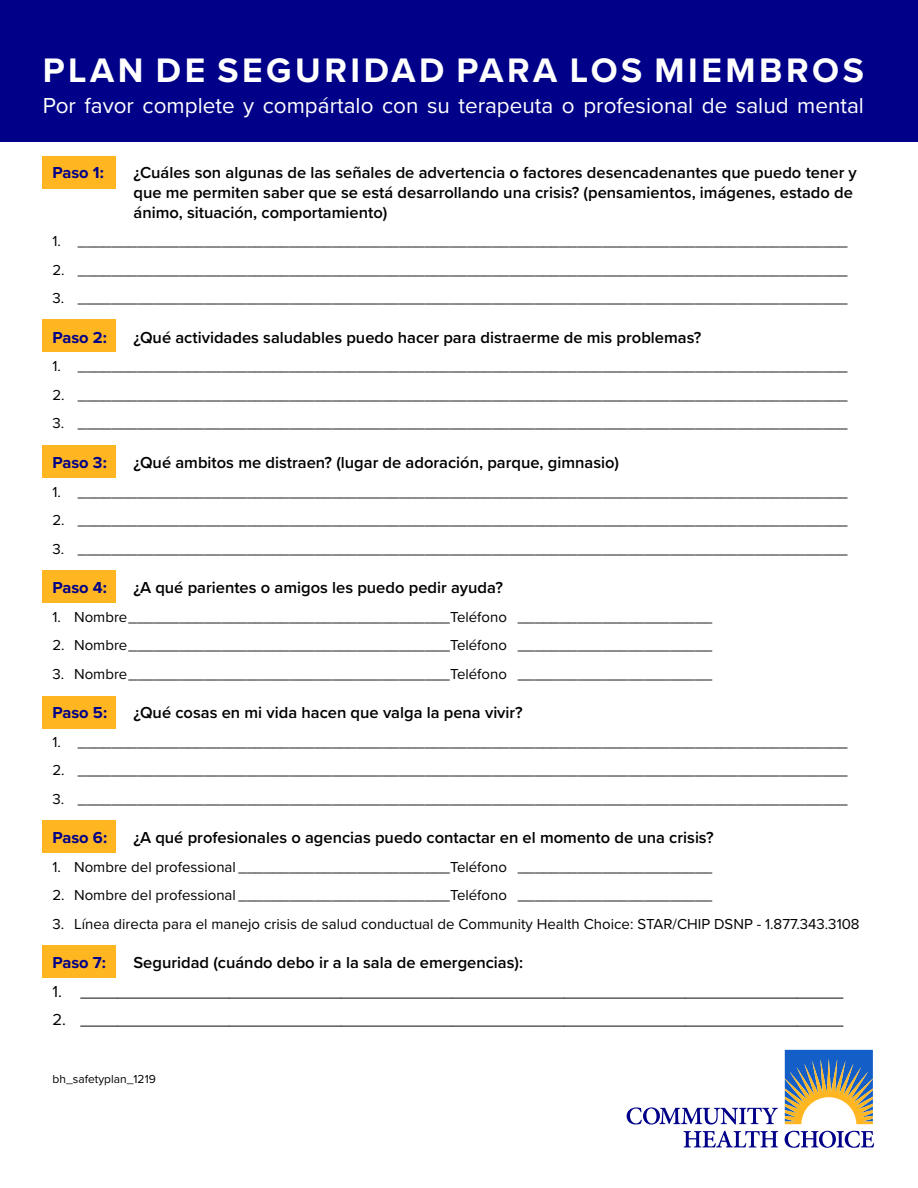
<style>
.page{position:relative;width:918px;height:1188px;background:#fff}
.page>*{position:absolute;margin:0;border:0;box-sizing:border-box;transform-origin:0 0}
.t1{font:700 35.25px "Proxima Nova";letter-spacing:.1em;color:#fff}
.t2{font:22.5px "Proxima Nova";color:#fff}
.t3{font:600 16.5px/19.8px "Proxima Nova";color:#000}
.t4{font:16.5px "Proxima Nova";color:#000}
.t5{font:700 16.5px "Proxima Nova";color:#008}
.t6{font:15px "Proxima Nova";color:#000}
.t7{font:12px "Proxima Nova";color:#000}
</style>
<div class="page">
<div style="left:43px;top:157px;width:73px;height:32px;background:#ffb620"></div>
<div style="left:43px;top:320px;width:73px;height:32px;background:#ffb620"></div>
<div style="left:43px;top:446px;width:73px;height:32px;background:#ffb620"></div>
<div style="left:43px;top:570px;width:73px;height:33px;background:#ffb620"></div>
<div style="left:43px;top:696px;width:73px;height:32px;background:#ffb620"></div>
<div style="left:43px;top:820px;width:73px;height:33px;background:#ffb620"></div>
<div style="left:43px;top:945px;width:73px;height:32px;background:#ffb620"></div>
<div style="left:0;top:0;width:918px;height:141px;background:#008"></div>
<svg style="left:785px;top:1050px;width:88px;height:74px"></svg>
<svg style="left:627px;top:1107px;width:151px;height:18px"></svg>
<svg style="left:684px;top:1131px;width:94px;height:16px"></svg>
<svg style="left:785px;top:1131px;width:89px;height:17px"></svg>
<p class="t1" style="left:43px;top:44px;width:823px">PLAN DE SEGURIDAD PARA LOS MIEMBROS</p>
<p class="t2" style="left:43px;top:89px;width:823px">Por favor complete y compártalo con su terapeuta o profesional de salud mental</p>
<p class="t5" style="left:52px;top:160px;width:53px">Paso 1:</p>
<p class="t3" style="left:133px;top:162px;width:725px">¿Cuáles son algunas de las señales de advertencia o factores desencadenantes que puedo tener y</p>
<h4 class="t3" style="left:133px;top:182px;width:721px">que me permiten saber que se está desarrollando una crisis? (pensamientos, imágenes, estado de ánimo, situación, comportamiento)</h4>
<p class="t6" style="left:52px;top:230px;width:797px">1. ___________________________________________________________________________________________</p>
<p class="t6" style="left:52px;top:259px;width:797px">2. ___________________________________________________________________________________________</p>
<p class="t6" style="left:52px;top:287px;width:797px">3. ___________________________________________________________________________________________</p>
<p class="t5" style="left:52px;top:325px;width:56px">Paso 2:</p>
<p class="t3" style="left:133px;top:327px;width:569px">¿Qué actividades saludables puedo hacer para distraerme de mis problemas?</p>
<p class="t6" style="left:52px;top:355px;width:797px">1. ___________________________________________________________________________________________</p>
<p class="t6" style="left:52px;top:384px;width:797px">2. ___________________________________________________________________________________________</p>
<p class="t6" style="left:52px;top:412px;width:797px">3. ___________________________________________________________________________________________</p>
<p class="t5" style="left:52px;top:450px;width:56px">Paso 3:</p>
<p class="t3" style="left:133px;top:452px;width:487px">¿Qué ambitos me distraen? (lugar de adoración, parque, gimnasio)</p>
<p class="t6" style="left:52px;top:480px;width:797px">1. ___________________________________________________________________________________________</p>
<p class="t6" style="left:52px;top:509px;width:797px">2. ___________________________________________________________________________________________</p>
<p class="t6" style="left:52px;top:537px;width:797px">3. ___________________________________________________________________________________________</p>
<h4 class="t5" style="left:52px;top:575px;width:56px">Paso 4:</h4>
<h4 class="t3" style="left:133px;top:577px;width:371px">¿A qué parientes o amigos les puedo pedir ayuda?</h4>
<p class="t6" style="left:52px;top:605px;width:661px">1. Nombre______________________________________Teléfono _______________________</p>
<p class="t6" style="left:52px;top:634px;width:661px">2. Nombre______________________________________Teléfono _______________________</p>
<p class="t6" style="left:52px;top:662px;width:661px">3. Nombre______________________________________Teléfono _______________________</p>
<h4 class="t5" style="left:52px;top:700px;width:56px">Paso 5:</h4>
<h4 class="t3" style="left:133px;top:702px;width:391px">¿Qué cosas en mi vida hacen que valga la pena vivir?</h4>
<p class="t6" style="left:52px;top:731px;width:797px">1. ___________________________________________________________________________________________</p>
<p class="t6" style="left:52px;top:759px;width:797px">2. ___________________________________________________________________________________________</p>
<p class="t6" style="left:52px;top:788px;width:797px">3. ___________________________________________________________________________________________</p>
<h4 class="t5" style="left:52px;top:826px;width:56px">Paso 6:</h4>
<h4 class="t3" style="left:133px;top:828px;width:582px">¿A qué profesionales o agencias puedo contactar en el momento de una crisis?</h4>
<p class="t6" style="left:52px;top:856px;width:661px">1. Nombre del professional _________________________Teléfono _______________________</p>
<p class="t6" style="left:52px;top:884px;width:661px">2. Nombre del professional _________________________Teléfono _______________________</p>
<p class="t6" style="left:52px;top:913px;width:809px">3. Línea directa para el manejo crisis de salud conductual de Community Health Choice: STAR/CHIP DSNP - 1.877.343.3108</p>
<h4 class="t5" style="left:52px;top:951px;width:55px">Paso 7:</h4>
<h4 class="t3" style="left:133px;top:953px;width:391px">Seguridad (cuándo debo ir a la sala de emergencias):</h4>
<p class="t4" style="left:52px;top:979px;width:793px">1. __________________________________________________________________________________</p>
<p class="t4" style="left:52px;top:1008px;width:793px">2. __________________________________________________________________________________</p>
<p class="t7" style="left:52px;top:1070px;width:105px">bh_safetyplan_1219</p>
</div>
